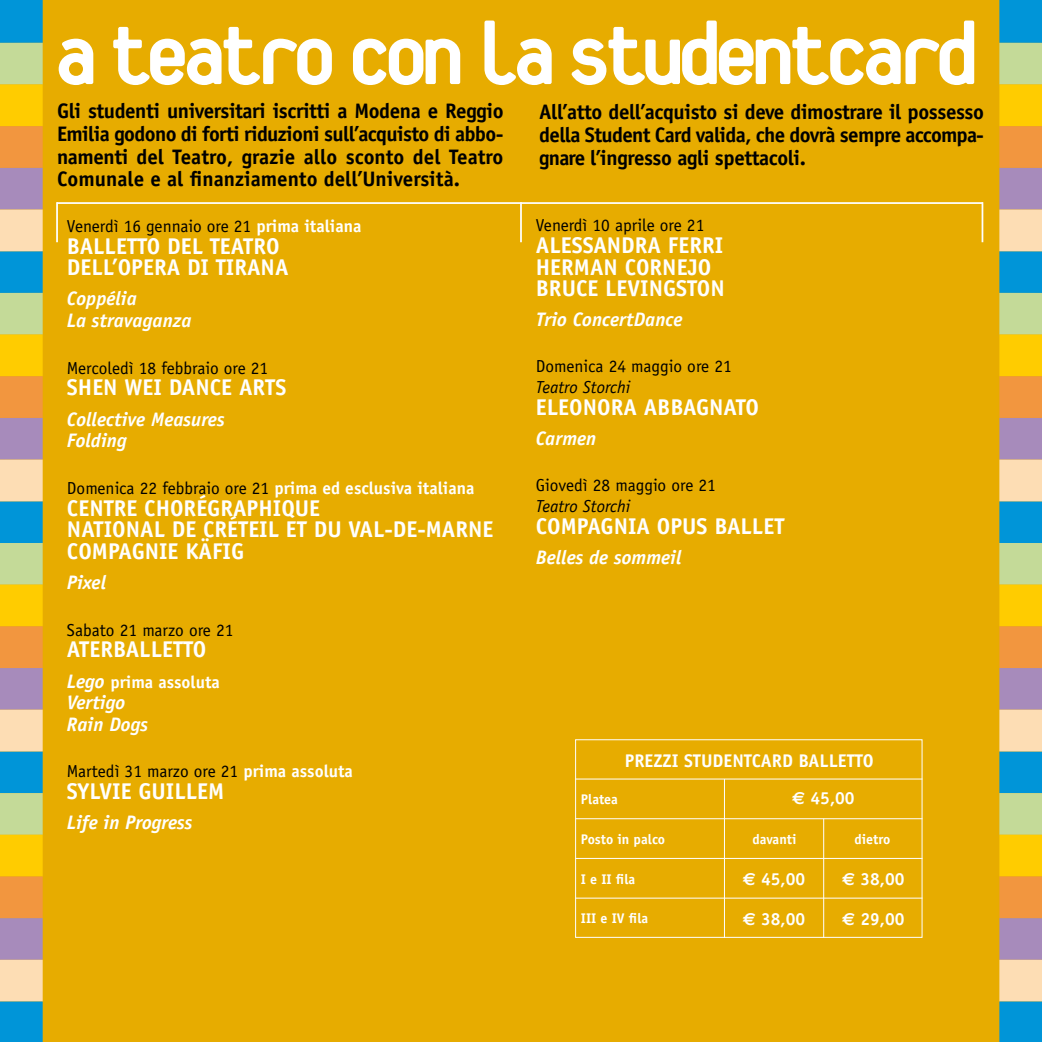
<style>
.page{position:relative;width:1042px;height:1042px;background:#e7ac00}
.page>*{position:absolute;margin:0;border:0;box-sizing:border-box;transform-origin:0 0}
.t1{font:800 96.25px "Platelet";letter-spacing:-.08em;color:#fff}
.t2{font:700 22.75px/21.5px "Officina Sans";color:#fff}
.t3{font:700 21px/22.8px "Officina Sans";letter-spacing:-.02em;color:#000;text-align:justify}
.t4{font:italic 700 19.6px/21.5px "Officina Sans";color:#fff}
.t5{font:700 18.38px "Officina Sans";color:#fff}
.t6{font:700 17.5px "Officina Sans";color:#fff}
.t7{font:17.32px "Officina Sans";color:#000}
.t8{font:700 17.32px "Officina Sans";color:#fff}
.t9{font:italic 17.32px "Officina Sans";color:#000}
.t10{font:700 14px "Officina Sans";color:#fff}
.s1{font-weight:700;color:#fff}
.s2{font-weight:400;color:#000}
.s3{font-style:italic;font-size:19.6px}
.s4{font-family:"Euro Sans"}
</style>
<div class="page">
<div style="left:0;top:501px;width:43px;height:42px;background:#0095d8"></div>
<div style="left:0;top:543px;width:43px;height:42px;background:#c4da98"></div>
<div style="left:0;top:585px;width:43px;height:41px;background:#fc0"></div>
<div style="left:0;top:626px;width:43px;height:42px;background:#f2963f"></div>
<div style="left:0;top:668px;width:43px;height:42px;background:#a78bbb"></div>
<div style="left:0;top:251px;width:43px;height:42px;background:#0095d8"></div>
<div style="left:0;top:293px;width:43px;height:42px;background:#c4da98"></div>
<div style="left:0;top:335px;width:43px;height:41px;background:#fc0"></div>
<div style="left:0;top:376px;width:43px;height:42px;background:#f2963f"></div>
<div style="left:0;top:418px;width:43px;height:42px;background:#a78bbb"></div>
<div style="left:0;top:460px;width:43px;height:41px;background:#fdddb4"></div>
<div style="left:0;top:0;width:43px;height:43px;background:#0095d8"></div>
<div style="left:0;top:43px;width:43px;height:42px;background:#c4da98"></div>
<div style="left:0;top:84px;width:43px;height:42px;background:#fc0"></div>
<div style="left:0;top:126px;width:43px;height:42px;background:#f2963f"></div>
<div style="left:0;top:168px;width:43px;height:42px;background:#a78bbb"></div>
<div style="left:0;top:210px;width:43px;height:41px;background:#fdddb4"></div>
<div style="left:0;top:751px;width:43px;height:42px;background:#0095d8"></div>
<div style="left:0;top:793px;width:43px;height:42px;background:#c4da98"></div>
<div style="left:0;top:835px;width:43px;height:41px;background:#fc0"></div>
<div style="left:0;top:876px;width:43px;height:42px;background:#f2963f"></div>
<div style="left:0;top:918px;width:43px;height:42px;background:#a78bbb"></div>
<div style="left:0;top:960px;width:43px;height:41px;background:#fdddb4"></div>
<div style="left:0;top:710px;width:43px;height:41px;background:#fdddb4"></div>
<div style="left:0;top:1001px;width:43px;height:41px;background:#0095d8"></div>
<div style="left:999px;top:501px;width:43px;height:42px;background:#0095d8"></div>
<div style="left:999px;top:543px;width:43px;height:42px;background:#c4da98"></div>
<div style="left:999px;top:585px;width:43px;height:41px;background:#fc0"></div>
<div style="left:999px;top:626px;width:43px;height:42px;background:#f2963f"></div>
<div style="left:999px;top:668px;width:43px;height:42px;background:#a78bbb"></div>
<div style="left:999px;top:251px;width:43px;height:42px;background:#0095d8"></div>
<div style="left:999px;top:293px;width:43px;height:42px;background:#c4da98"></div>
<div style="left:999px;top:335px;width:43px;height:41px;background:#fc0"></div>
<div style="left:999px;top:376px;width:43px;height:42px;background:#f2963f"></div>
<div style="left:999px;top:418px;width:43px;height:42px;background:#a78bbb"></div>
<div style="left:999px;top:460px;width:43px;height:41px;background:#fdddb4"></div>
<div style="left:999px;top:0;width:43px;height:43px;background:#0095d8"></div>
<div style="left:999px;top:43px;width:43px;height:42px;background:#c4da98"></div>
<div style="left:999px;top:85px;width:43px;height:41px;background:#fc0"></div>
<div style="left:999px;top:126px;width:43px;height:42px;background:#f2963f"></div>
<div style="left:999px;top:168px;width:43px;height:42px;background:#a78bbb"></div>
<div style="left:999px;top:210px;width:43px;height:41px;background:#fdddb4"></div>
<div style="left:999px;top:751px;width:43px;height:42px;background:#0095d8"></div>
<div style="left:999px;top:793px;width:43px;height:42px;background:#c4da98"></div>
<div style="left:999px;top:835px;width:43px;height:41px;background:#fc0"></div>
<div style="left:999px;top:876px;width:43px;height:42px;background:#f2963f"></div>
<div style="left:999px;top:918px;width:43px;height:42px;background:#a78bbb"></div>
<div style="left:999px;top:960px;width:43px;height:41px;background:#fdddb4"></div>
<div style="left:999px;top:710px;width:43px;height:41px;background:#fdddb4"></div>
<div style="left:999px;top:1001px;width:43px;height:41px;background:#0095d8"></div>
<hr style="left:56px;top:202px;width:2px;height:40px;background:#fff">
<hr style="left:520px;top:202px;width:2px;height:40px;background:#fff">
<hr style="left:981px;top:202px;width:2px;height:40px;background:#fff">
<hr style="left:57px;top:202px;width:926px;height:2px;background:#fff">
<div style="left:575px;top:739px;width:347px;height:199px;border:1px solid #fff"></div>
<hr style="left:575px;top:778px;width:347px;height:1px;background:#fff">
<hr style="left:575px;top:818px;width:347px;height:1px;background:#fff">
<hr style="left:575px;top:858px;width:347px;height:1px;background:#fff">
<hr style="left:575px;top:897px;width:347px;height:1px;background:#fff">
<hr style="left:823px;top:819px;width:1px;height:119px;background:#fff">
<hr style="left:724px;top:779px;width:1px;height:159px;background:#fff">
<h1 class="t1" style="left:54px;top:17px;width:927px">a teatro con la studentcard</h1>
<p class="t3" style="left:57px;top:99px;width:448px">Gli studenti universitari iscritti a Modena e Reggio Emilia godono di forti riduzioni sull’acquisto di abbo&shy;namenti del Teatro, grazie allo sconto del Teatro Comunale e al finanziamento dell’Università.</p>
<p class="t7" style="left:67px;top:216px;width:296px">Venerdì 16 gennaio ore 21 <span class="s1">prima italiana</span></p>
<p class="t2" style="left:67px;top:235px;width:223px">BALLETTO DEL TEATRO<br>DELL’OPERA DI TIRANA</p>
<p class="t4" style="left:67px;top:288px;width:126px">Coppélia<br>La stravaganza</p>
<p class="t7" style="left:67px;top:358px;width:203px">Mercoledì 18 febbraio ore 21</p>
<p class="t2" style="left:67px;top:376px;width:221px">SHEN WEI DANCE ARTS</p>
<p class="t4" style="left:67px;top:408px;width:159px">Collective Measures<br>Folding</p>
<p class="t8" style="left:67px;top:477px;width:409px"><span class="s2">Domenica 22 febbraio ore 21</span> prima ed esclusiva italiana</p>
<p class="t2" style="left:67px;top:497px;width:428px">CENTRE CHORÉGRAPHIQUE<br>NATIONAL DE CRÉTEIL ET DU VAL-DE-MARNE<br>COMPAGNIE KÄFIG</p>
<p class="t4" style="left:67px;top:571px;width:41px">Pixel</p>
<p class="t7" style="left:67px;top:620px;width:168px">Sabato 21 marzo ore 21</p>
<p class="t2" style="left:67px;top:638px;width:141px">ATERBALLETTO</p>
<p class="t8" style="left:67px;top:671px;width:154px"><span class="s3">Lego</span> prima assoluta</p>
<p class="t4" style="left:67px;top:691px;width:83px">Vertigo<br>Rain Dogs</p>
<p class="t7" style="left:67px;top:761px;width:287px">Martedì 31 marzo ore 21 <span class="s1">prima assoluta</span></p>
<p class="t2" style="left:67px;top:780px;width:159px">SYLVIE GUILLEM</p>
<p class="t4" style="left:67px;top:812px;width:127px">Life in Progress</p>
<p class="t3" style="left:539px;top:100px;width:446px">All’atto dell’acquisto si deve dimostrare il possesso della Student Card valida, che dovrà sempre accompa&shy;gnare l’ingresso agli spettacoli.</p>
<p class="t7" style="left:536px;top:215px;width:170px">Venerdì 10 aprile ore 21</p>
<p class="t2" style="left:536px;top:234px;width:190px">ALESSANDRA FERRI<br>HERMAN CORNEJO<br>BRUCE LEVINGSTON</p>
<p class="t4" style="left:536px;top:309px;width:148px">Trio ConcertDance</p>
<p class="t7" style="left:536px;top:356px;width:197px">Domenica 24 maggio ore 21</p>
<p class="t9" style="left:536px;top:377px;width:96px">Teatro Storchi</p>
<p class="t2" style="left:536px;top:396px;width:225px">ELEONORA ABBAGNATO</p>
<p class="t4" style="left:536px;top:428px;width:62px">Carmen</p>
<p class="t7" style="left:536px;top:474px;width:182px">Giovedì 28 maggio ore 21</p>
<p class="t9" style="left:536px;top:496px;width:96px">Teatro Storchi</p>
<p class="t2" style="left:536px;top:515px;width:250px">COMPAGNIA OPUS BALLET</p>
<p class="t4" style="left:536px;top:546px;width:147px">Belles de sommeil</p>
<p class="t5" style="left:625px;top:749px;width:250px">PREZZI STUDENTCARD BALLETTO</p>
<p class="t6" style="left:792px;top:787px;width:64px"><span class="s4">E</span> 45,00</p>
<p class="t10" style="left:581px;top:791px;width:39px">Platea</p>
<p class="t10" style="left:581px;top:830px;width:86px">Posto in palco</p>
<p class="t10" style="left:752px;top:830px;width:46px">davanti</p>
<p class="t10" style="left:854px;top:830px;width:37px">dietro</p>
<p class="t10" style="left:581px;top:870px;width:56px">I e II fila</p>
<p class="t10" style="left:581px;top:910px;width:69px">III e IV fila</p>
<p class="t6" style="left:743px;top:868px;width:64px"><span class="s4">E</span> 45,00</p>
<p class="t6" style="left:743px;top:907px;width:64px"><span class="s4">E</span> 38,00</p>
<p class="t6" style="left:842px;top:868px;width:64px"><span class="s4">E</span> 38,00</p>
<p class="t6" style="left:842px;top:907px;width:64px"><span class="s4">E</span> 29,00</p>
</div>
